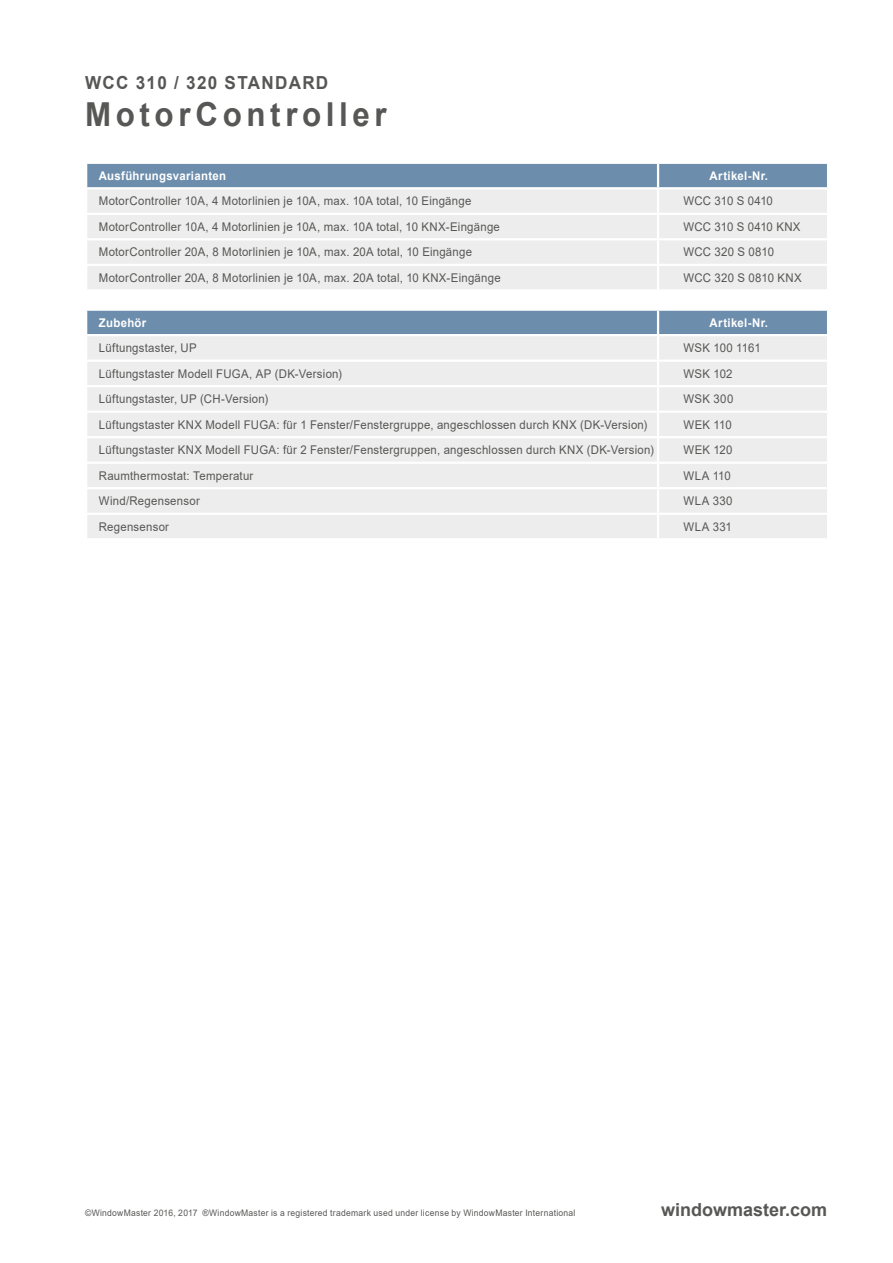
<style>
.page{position:relative;width:893px;height:1263px;background:#fff}
.page>*{position:absolute;margin:0;border:0;box-sizing:border-box;transform-origin:0 0}
.t1{font:700 33px "Arial";letter-spacing:.145em;color:#575756;scale:.95 1}
.t2{font:700 18px "Arial";letter-spacing:.075em;color:#575756;scale:.95 1}
.t3{font:700 18px "Arial";color:#575756}
.t4{font:12px "Arial";letter-spacing:.02em;color:#575756;scale:.95 1}
.t5{font:700 12px "Arial";letter-spacing:.025em;color:#fff;scale:.95 1}
.t6{font:12px "Arial";letter-spacing:-.01em;color:#575756;scale:.95 1}
.t7{font:12px "Arial";letter-spacing:-.005em;color:#575756;scale:.95 1}
.t8{font:9px "Arial";letter-spacing:.03em;color:#575756;scale:.95 1}
</style>
<div class="page">
<div style="left:87px;top:311px;width:740px;height:23px;background:#6c8dac"></div>
<div style="left:87px;top:336px;width:740px;height:202px;background:#ededed"></div>
<hr style="left:85px;top:359px;width:573px;height:3px;background:#fff">
<hr style="left:85px;top:385px;width:573px;height:2px;background:#fff">
<hr style="left:85px;top:411px;width:573px;height:2px;background:#fff">
<hr style="left:657px;top:336px;width:2px;height:23px;background:#fff">
<hr style="left:657px;top:362px;width:2px;height:23px;background:#fff">
<hr style="left:657px;top:387px;width:2px;height:24px;background:#fff">
<hr style="left:657px;top:413px;width:2px;height:23px;background:#fff">
<hr style="left:658px;top:359px;width:171px;height:3px;background:#fff">
<hr style="left:658px;top:385px;width:171px;height:2px;background:#fff">
<hr style="left:658px;top:411px;width:171px;height:2px;background:#fff">
<hr style="left:85px;top:436px;width:573px;height:2px;background:#fff">
<hr style="left:85px;top:462px;width:573px;height:2px;background:#fff">
<hr style="left:85px;top:487px;width:573px;height:2px;background:#fff">
<hr style="left:85px;top:513px;width:573px;height:2px;background:#fff">
<hr style="left:657px;top:438px;width:2px;height:24px;background:#fff">
<hr style="left:657px;top:464px;width:2px;height:23px;background:#fff">
<hr style="left:657px;top:489px;width:2px;height:24px;background:#fff">
<hr style="left:657px;top:515px;width:2px;height:23px;background:#fff">
<hr style="left:658px;top:436px;width:171px;height:2px;background:#fff">
<hr style="left:658px;top:462px;width:171px;height:2px;background:#fff">
<hr style="left:658px;top:487px;width:171px;height:2px;background:#fff">
<hr style="left:658px;top:513px;width:171px;height:2px;background:#fff">
<hr style="left:657px;top:311px;width:2px;height:23px;background:#fff">
<div style="left:87px;top:164px;width:740px;height:23px;background:#6c8dac"></div>
<div style="left:87px;top:189px;width:740px;height:100px;background:#ededed"></div>
<hr style="left:657px;top:189px;width:2px;height:24px;background:#fff">
<hr style="left:85px;top:213px;width:573px;height:2px;background:#fff">
<hr style="left:85px;top:238px;width:573px;height:2px;background:#fff">
<hr style="left:85px;top:264px;width:573px;height:2px;background:#fff">
<hr style="left:657px;top:215px;width:2px;height:23px;background:#fff">
<hr style="left:657px;top:240px;width:2px;height:24px;background:#fff">
<hr style="left:657px;top:266px;width:2px;height:23px;background:#fff">
<hr style="left:658px;top:213px;width:171px;height:2px;background:#fff">
<hr style="left:658px;top:238px;width:171px;height:2px;background:#fff">
<hr style="left:658px;top:264px;width:171px;height:2px;background:#fff">
<hr style="left:657px;top:164px;width:2px;height:23px;background:#fff">
<h2 class="t2" style="left:85px;top:70px;width:258px">WCC 310 / 320 STANDARD</h2>
<h1 class="t1" style="left:85px;top:92px;width:319px">MotorController</h1>
<p class="t5" style="left:99px;top:167px;width:135px">Ausführungsvarianten</p>
<p class="t5" style="left:710px;top:167px;width:63px">Artikel-Nr.</p>
<p class="t4" style="left:99px;top:193px;width:394px">MotorController 10A, 4 Motorlinien je 10A, max. 10A total, 10 Eingänge</p>
<p class="t6" style="left:684px;top:193px;width:96px">WCC 310 S 0410</p>
<p class="t4" style="left:99px;top:218px;width:424px">MotorController 10A, 4 Motorlinien je 10A, max. 10A total, 10 KNX-Eingänge</p>
<p class="t4" style="left:684px;top:218px;width:125px">WCC 310 S 0410 KNX</p>
<p class="t4" style="left:99px;top:244px;width:394px">MotorController 20A, 8 Motorlinien je 10A, max. 20A total, 10 Eingänge</p>
<p class="t4" style="left:684px;top:244px;width:97px">WCC 320 S 0810</p>
<p class="t4" style="left:99px;top:269px;width:424px">MotorController 20A, 8 Motorlinien je 10A, max. 20A total, 10 KNX-Eingänge</p>
<p class="t4" style="left:684px;top:269px;width:126px">WCC 320 S 0810 KNX</p>
<p class="t5" style="left:99px;top:314px;width:51px">Zubehör</p>
<p class="t5" style="left:710px;top:314px;width:63px">Artikel-Nr.</p>
<p class="t4" style="left:99px;top:340px;width:104px">Lüftungstaster, UP</p>
<p class="t7" style="left:684px;top:340px;width:83px">WSK 100 1161</p>
<p class="t4" style="left:99px;top:365px;width:257px">Lüftungstaster Modell FUGA, AP (DK-Version)</p>
<p class="t4" style="left:684px;top:365px;width:53px">WSK 102</p>
<p class="t4" style="left:99px;top:391px;width:180px">Lüftungstaster, UP (CH-Version)</p>
<p class="t4" style="left:684px;top:391px;width:54px">WSK 300</p>
<p class="t4" style="left:99px;top:416px;width:579px">Lüftungstaster KNX Modell FUGA: für 1 Fenster/Fenstergruppe, angeschlossen durch KNX (DK-Version)</p>
<p class="t4" style="left:684px;top:416px;width:52px">WEK 110</p>
<p class="t4" style="left:99px;top:442px;width:586px">Lüftungstaster KNX Modell FUGA: für 2 Fenster/Fenstergruppen, angeschlossen durch KNX (DK-Version)</p>
<p class="t4" style="left:684px;top:442px;width:53px">WEK 120</p>
<p class="t4" style="left:99px;top:467px;width:164px">Raumthermostat: Temperatur</p>
<p class="t4" style="left:684px;top:467px;width:51px">WLA 110</p>
<p class="t4" style="left:99px;top:493px;width:108px">Wind/Regensensor</p>
<p class="t4" style="left:684px;top:493px;width:53px">WLA 330</p>
<p class="t4" style="left:99px;top:518px;width:75px">Regensensor</p>
<p class="t4" style="left:684px;top:518px;width:52px">WLA 331</p>
<p class="t8" style="left:85px;top:1207px;width:518px">©WindowMaster 2016, 2017 ®WindowMaster is a registered trademark used under license by WindowMaster International</p>
<h2 class="t3" style="left:661px;top:1197px;width:168px">windowmaster.com</h2>
</div>
